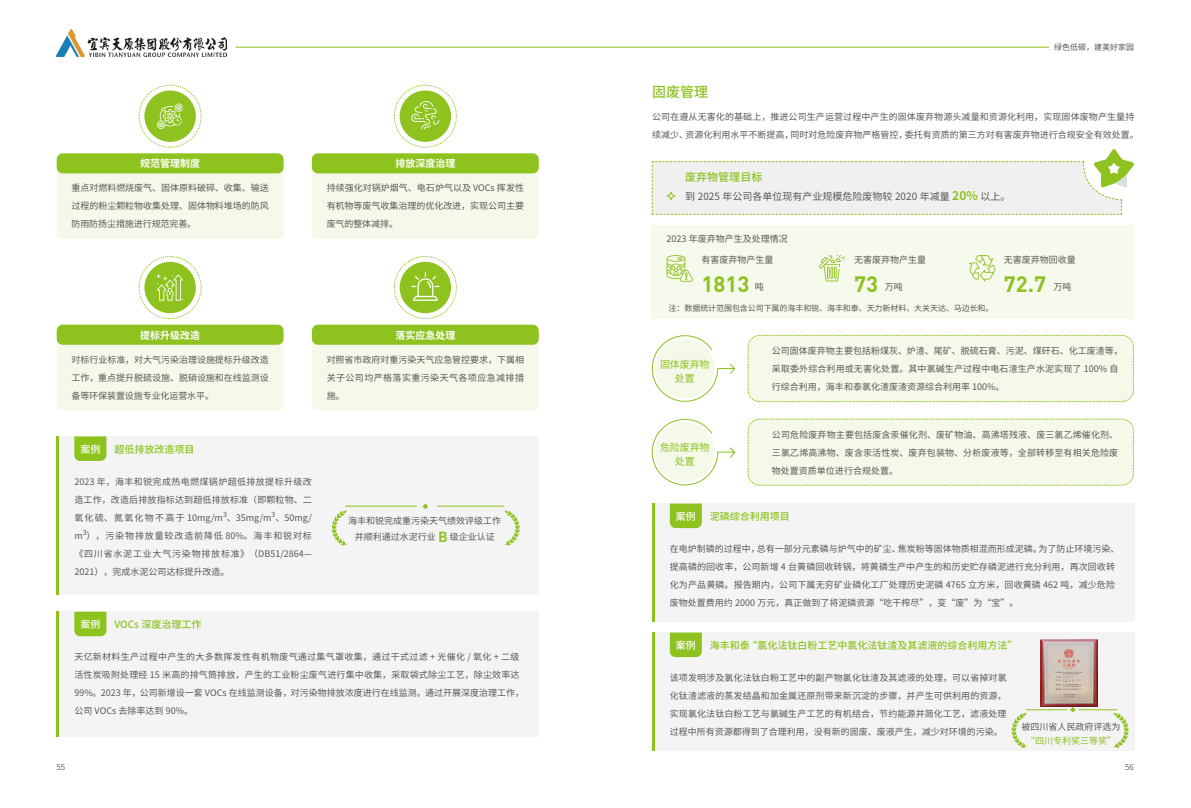
<style>
.page{position:relative;width:1191px;height:808px;background:#fff}
.page>*{position:absolute;margin:0;border:0;box-sizing:border-box;transform-origin:0 0}
.t1{font:700 22px "DIN";color:#8dc21f}
.t2{font:500 14px "Source Han Sans CN";color:#8dc21f}
.t3{font:500 11px "Source Han Sans CN";color:#8dc21f}
.t4{font:500 10px "Source Han Sans CN";color:#8dc21f}
.t5{font:10px "Source Han Sans CN";color:#595757}
.t6{font:700 10px "Source Han Sans CN";color:#fff}
.t7{font:10px/14px "Source Han Sans CN";letter-spacing:-.01em;color:#8dc21f;text-align:center}
.t8{font:500 10px "Source Han Sans CN";color:#fff}
.t9{font:9px/18px "Source Han Sans CN";color:#595757;text-align:justify}
.t10{font:9px/18px "Source Han Sans CN";letter-spacing:.02em;color:#595757}
.t11{font:9px "Source Han Sans CN";color:#8dc21f}
.t12{font:8px "Source Han Sans CN";letter-spacing:-.01em;color:#595757}
.t13{font:8px "Source Han Sans CN";color:#595757}
.s1{font-weight:700;font-size:14px;color:#8dc21f}
.s2{font-weight:700;font-size:12px;color:#8dc21f}
</style>
<div class="page">
<hr style="left:235px;top:47px;width:814px;height:1px;background:#8dc21f">
<img style="left:57px;top:30px;width:170px;height:26px">
<div style="left:57px;top:169px;width:226px;height:70px;background:#f4f9e9"></div>
<div style="left:57px;top:341px;width:226px;height:69px;background:#f4f9e9"></div>
<div style="left:312px;top:169px;width:227px;height:70px;background:#f4f9e9"></div>
<div style="left:312px;top:341px;width:227px;height:69px;background:#f4f9e9"></div>
<div style="left:57px;top:153px;width:226px;height:20px;background:#8dc21f;border-radius:6px"></div>
<div style="left:57px;top:325px;width:226px;height:20px;background:#8dc21f;border-radius:6px"></div>
<div style="left:312px;top:153px;width:227px;height:20px;background:#8dc21f;border-radius:6px"></div>
<div style="left:312px;top:325px;width:227px;height:20px;background:#8dc21f;border-radius:6px"></div>
<div style="left:57px;top:436px;width:482px;height:159px;background:#f4f4f4"></div>
<div style="left:57px;top:612px;width:482px;height:125px;background:#f4f4f4"></div>
<div style="left:652px;top:503px;width:482px;height:119px;background:#f4f4f4"></div>
<div style="left:652px;top:632px;width:482px;height:119px;background:#f4f4f4"></div>
<hr style="left:57px;top:436px;width:2px;height:159px;background:#8dc21f">
<hr style="left:57px;top:612px;width:2px;height:125px;background:#8dc21f">
<hr style="left:652px;top:503px;width:3px;height:119px;background:#8dc21f">
<hr style="left:652px;top:632px;width:3px;height:119px;background:#8dc21f">
<svg style="left:74px;top:436px;width:32px;height:25px"></svg>
<svg style="left:74px;top:612px;width:32px;height:24px"></svg>
<svg style="left:670px;top:503px;width:32px;height:25px"></svg>
<svg style="left:670px;top:632px;width:32px;height:25px"></svg>
<svg style="left:332px;top:510px;width:15px;height:35px"></svg>
<svg style="left:504px;top:510px;width:15px;height:35px"></svg>
<hr style="left:345px;top:506px;width:72px;height:1px;background:#8dc21f">
<hr style="left:437px;top:506px;width:67px;height:1px;background:#8dc21f">
<svg style="left:422px;top:503px;width:6px;height:6px"></svg>
<svg style="left:651px;top:149px;width:483px;height:66px"></svg>
<div style="left:651px;top:226px;width:482px;height:93px;background:#f6faed"></div>
<div style="left:747px;top:335px;width:387px;height:67px;background:#f4f9e9"></div>
<div style="left:747px;top:419px;width:387px;height:67px;background:#f4f9e9"></div>
<svg style="left:651px;top:335px;width:85px;height:67px"></svg>
<svg style="left:651px;top:418px;width:85px;height:68px"></svg>
<img style="left:1040px;top:640px;width:58px;height:67px">
<svg style="left:139px;top:85px;width:62px;height:62px"></svg>
<svg style="left:394px;top:85px;width:62px;height:62px"></svg>
<svg style="left:139px;top:256px;width:62px;height:63px"></svg>
<svg style="left:394px;top:256px;width:62px;height:63px"></svg>
<svg style="left:666px;top:255px;width:27px;height:27px"></svg>
<svg style="left:819px;top:255px;width:26px;height:26px"></svg>
<svg style="left:969px;top:255px;width:26px;height:26px"></svg>
<svg style="left:1011px;top:713px;width:15px;height:35px"></svg>
<svg style="left:1113px;top:713px;width:15px;height:35px"></svg>
<hr style="left:1025px;top:709px;width:42px;height:1px;background:#8dc21f">
<hr style="left:1078px;top:709px;width:39px;height:1px;background:#8dc21f">
<svg style="left:1070px;top:707px;width:5px;height:6px"></svg>
<p class="t12" style="left:1054px;top:43px;width:81px">绿色低碳，建美好家园</p>
<p class="t6" style="left:140px;top:158px;width:61px">规范管理制度</p>
<p class="t9" style="left:71px;top:179px;width:199px">重点对燃料燃烧废气、固体原料破碎、收集、输送过程的粉尘颗粒物收集处理、固体物料堆场的防风防雨防扬尘措施进行规范完善。</p>
<p class="t6" style="left:395px;top:158px;width:61px">排放深度治理</p>
<p class="t9" style="left:327px;top:179px;width:199px">持续强化对锅炉烟气、电石炉气以及 VOCs 挥发性有机物等废气收集治理的优化改进，实现公司主要废气的整体减排。</p>
<p class="t6" style="left:140px;top:330px;width:61px">提标升级改造</p>
<p class="t9" style="left:71px;top:351px;width:199px">对标行业标准，对大气污染治理设施提标升级改造工作，重点提升脱硫设施、脱硝设施和在线监测设备等环保装置设施专业化运营水平。</p>
<p class="t6" style="left:395px;top:330px;width:61px">落实应急处理</p>
<p class="t9" style="left:327px;top:351px;width:199px">对照省市政府对重污染天气应急管控要求，下属相关子公司均严格落实重污染天气各项应急减排措施。</p>
<p class="t8" style="left:80px;top:443px;width:21px">案例</p>
<p class="t4" style="left:114px;top:443px;width:82px">超低排放改造项目</p>
<p class="t9" style="left:74px;top:472px;width:239px">2023 年，海丰和锐完成热电燃煤锅炉超低排放提标升级改造工作，改造后排放指标达到超低排放标准（即颗粒物、二氧化硫、氮氧化物不高于 10mg/m<sup>3</sup>、35mg/m<sup>3</sup>、50mg/ m<sup>3</sup>），污染物排放量较改造前降低 80%。海丰和锐对标《四川省水泥工业大气污染物排放标准》（DB51/2864— 2021），完成水泥公司达标提升改造。</p>
<p class="t8" style="left:80px;top:618px;width:21px">案例</p>
<p class="t4" style="left:114px;top:618px;width:89px">VOCs 深度治理工作</p>
<p class="t9" style="left:348px;top:512px;width:154px;line-height:16.5px;text-align:center">海丰和锐完成重污染天气绩效评级工作并顺利通过水泥行业 <span class="s1">B</span> 级企业认证</p>
<p class="t10" style="left:74px;top:648px;width:451px">天亿新材料生产过程中产生的大多数挥发性有机物废气通过集气罩收集，通过干式过滤 + 光催化 / 氧化 + 二级活性炭吸附处理经 15 米高的排气筒排放，产生的工业粉尘废气进行集中收集，采取袋式除尘工艺，除尘效率达99%。2023 年，公司新增设一套 VOCs 在线监测设备，对污染物排放浓度进行在线监测。通过开展深度治理工作，公司 VOCs 去除率达到 90%。</p>
<h2 class="t2" style="left:652px;top:84px;width:57px">固废管理</h2>
<p class="t9" style="left:652px;top:108px;width:488px">公司在遵从无害化的基础上，推进公司生产运营过程中产生的固体废弃物源头减量和资源化利用，实现固体废物产生量持续减少、资源化利用水平不断提高，同时对危险废弃物严格管控，委托有资质的第三方对有害废弃物进行合规安全有效处置。</p>
<p class="t3" style="left:685px;top:171px;width:78px">废弃物管理目标</p>
<p class="t5" style="left:685px;top:190px;width:327px">到 2025 年公司各单位现有产业规模危险废物较 2020 年减量 <span class="s2">20%</span> 以上。</p>
<p class="t9" style="left:666px;top:230px;width:123px">2023 年废弃物产生及处理情况</p>
<p class="t9" style="left:701px;top:251px;width:73px">有害废弃物产生量</p>
<p class="t9" style="left:854px;top:251px;width:73px">无害废弃物产生量</p>
<p class="t9" style="left:1004px;top:251px;width:73px">无害废弃物回收量</p>
<h1 class="t1" style="left:701px;top:269px;width:49px">1813</h1>
<p class="t9" style="left:754px;top:278px;width:10px">吨</p>
<h1 class="t1" style="left:854px;top:269px;width:25px">73</h1>
<p class="t9" style="left:884px;top:278px;width:19px">万吨</p>
<h1 class="t1" style="left:1004px;top:269px;width:44px">72.7</h1>
<p class="t9" style="left:1053px;top:278px;width:19px">万吨</p>
<p class="t12" style="left:668px;top:303px;width:326px">注：数据统计范围包含公司下属的海丰和锐、海丰和泰、天力新材料、大关天达、马边长和。</p>
<p class="t7" style="left:660px;top:357px;width:51px">固体废弃物处置</p>
<p class="t7" style="left:660px;top:441px;width:51px">危险废弃物处置</p>
<p class="t9" style="left:772px;top:342px;width:352px;text-align:left">公司固体废弃物主要包括粉煤灰、炉渣、尾矿、脱硫石膏、污泥、煤矸石、化工废渣等，采取委外综合利用或无害化处置。其中氯碱生产过程中电石渣生产水泥实现了 100% 自行综合利用，海丰和泰氯化渣废渣资源综合利用率 100%。</p>
<p class="t9" style="left:772px;top:425px;width:348px">公司危险废弃物主要包括废含汞催化剂、废矿物油、高沸塔残液、废三氯乙烯催化剂、三氯乙烯高沸物、废含汞活性炭、废弃包装物、分析废液等，全部转移至有相关危险废物处置资质单位进行合规处置。</p>
<p class="t8" style="left:676px;top:510px;width:21px">案例</p>
<p class="t4" style="left:710px;top:510px;width:81px">泥磷综合利用项目</p>
<p class="t9" style="left:670px;top:540px;width:451px;text-align:left">在电炉制磷的过程中，总有一部分元素磷与炉气中的矿尘、焦炭粉等固体物质相混而形成泥磷。为了防止环境污染、提高磷的回收率，公司新增 4 台黄磷回收转锅，将黄磷生产中产生的和历史贮存磷泥进行充分利用，再次回收转化为产品黄磷。报告期内，公司下属无穷矿业磷化工厂处理历史泥磷 4765 立方米，回收黄磷 462 吨，减少危险废物处置费用约 2000 万元，真正做到了将泥磷资源“吃干榨尽”，变“废”为“宝”。</p>
<p class="t8" style="left:676px;top:639px;width:21px">案例</p>
<p class="t4" style="left:710px;top:639px;width:309px">海丰和泰“氯化法钛白粉工艺中氯化法钛渣及其滤液的综合利用方法”</p>
<p class="t9" style="left:670px;top:669px;width:338px">该项发明涉及氯化法钛白粉工艺中的副产物氯化钛渣及其滤液的处理，可以省掉对氯化钛渣滤液的蒸发结晶和加金属还原剂带来新沉淀的步骤，并产生可供利用的资源，实现氯化法钛白粉工艺与氯碱生产工艺的有机结合，节约能源并简化工艺，滤液处理过程中所有资源都得到了合理利用，没有新的固废、废液产生，减少对环境的污染。</p>
<p class="t9" style="left:1021px;top:718px;width:101px">被四川省人民政府评选为</p>
<p class="t11" style="left:1026px;top:735px;width:91px">“四川专利奖三等奖”</p>
<p class="t13" style="left:57px;top:762px;width:10px">55</p>
<p class="t13" style="left:1125px;top:762px;width:10px">56</p>
</div>
